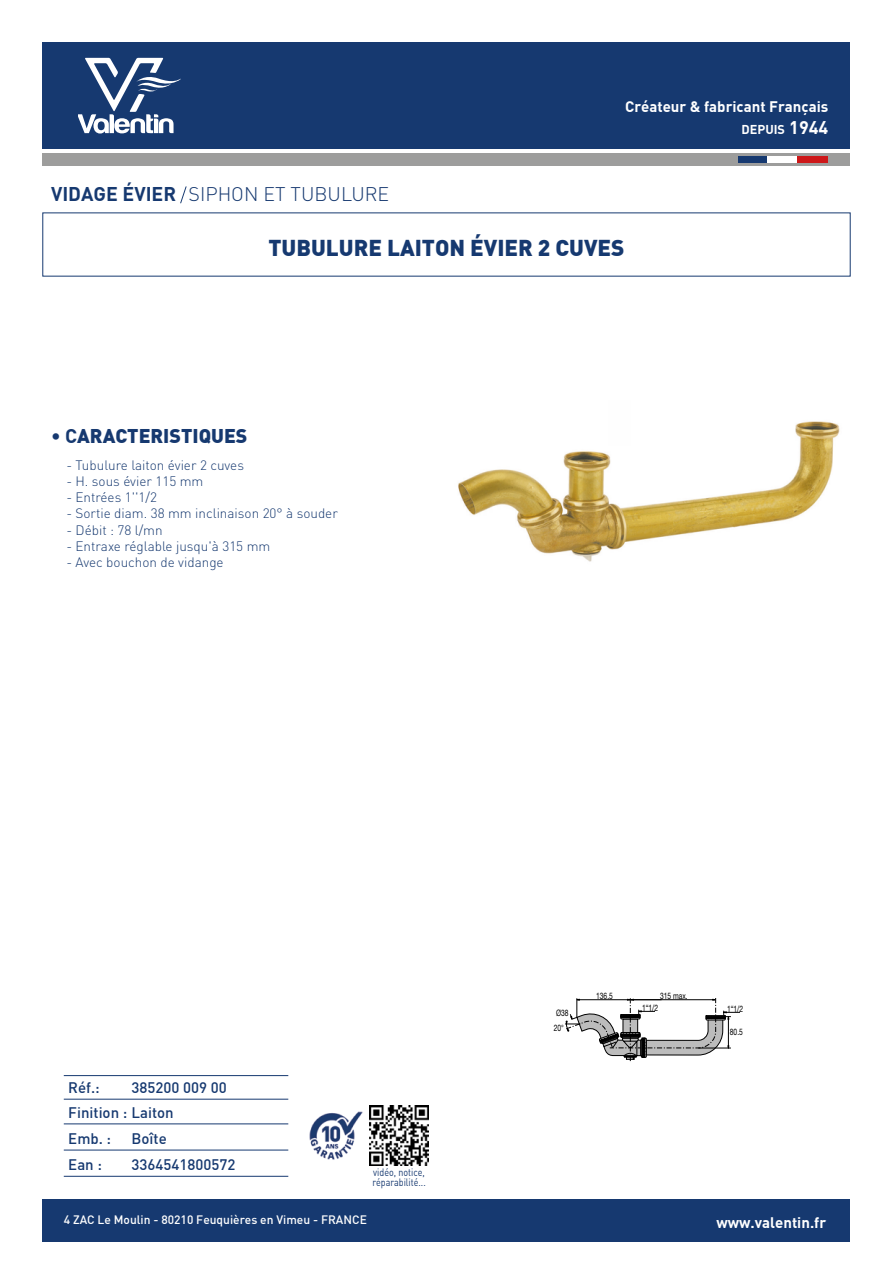
<style>
.page{position:relative;width:893px;height:1263px;background:#fff}
.page>*{position:absolute;margin:0;border:0;box-sizing:border-box;transform-origin:0 0}
.t1{font:22.5px "DIN Black";color:#163970}
.t2{font:300 19.5px "DIN";color:#163970}
.t3{font:19.5px "DINBLACK Black";color:#163970}
.t4{font:15px/26.1px "DINMEDIUM Medium";color:#163970}
.t5{font:15px "DINBOLD Bold";color:#fff}
.t6{font:300 13.5px "DIN";color:#163970}
.t7{font:12.6px "DINBOLD Bold";color:#fff}
.t8{font:12px "DINMEDIUM Medium";color:#fff}
.t9{font:10.5px/9.8px "DINREGULAR";color:#163970;scale:.85 1}
.t10{font:8.85px "Helvetica Neue LT Std";color:#000;scale:.75 1}
.s1{font-family:"DIN Bold";font-weight:400}
.s2{font-size:18px}
.s3{font-family:"DIN Bold"}
</style>
<div class="page">
<div style="left:43px;top:43px;width:807px;height:106px;background:#163970"></div>
<div style="left:43px;top:1199px;width:807px;height:43px;background:#163970"></div>
<svg style="left:79px;top:58px;width:102px;height:76px"></svg>
<div style="left:43px;top:153px;width:807px;height:13px;background:#9d9d9c"></div>
<div style="left:738px;top:156px;width:30px;height:7px;background:#163970"></div>
<div style="left:768px;top:156px;width:30px;height:7px;background:#fff"></div>
<div style="left:798px;top:156px;width:30px;height:7px;background:#cd1719"></div>
<svg style="left:565px;top:998px;width:175px;height:64px"></svg>
<img style="left:309px;top:1111px;width:54px;height:49px">
<img style="left:369px;top:1106px;width:60px;height:59px">
<hr style="left:64px;top:1075px;width:224px;height:1px;background:#163970">
<hr style="left:64px;top:1123px;width:224px;height:1px;background:#163970">
<hr style="left:64px;top:1150px;width:224px;height:1px;background:#163970">
<hr style="left:64px;top:1176px;width:224px;height:1px;background:#163970">
<hr style="left:64px;top:1099px;width:224px;height:1px;background:#163970">
<img style="left:458px;top:421px;width:382px;height:141px">
<svg style="left:180px;top:186px;width:7px;height:17px"></svg>
<h2 class="t2" style="left:51px;top:182px;width:340px"><span class="s1">VIDAGE ÉVIER</span> SIPHON ET TUBULURE</h2>
<p class="t5" style="left:625px;top:97px;width:205px">Créateur &amp; fabricant Français</p>
<p class="t7" style="left:741px;top:121px;width:88px">DEPUIS <span class="s2">1944</span></p>
<h1 class="t1" style="left:268px;top:233px;width:358px">TUBULURE LAITON ÉVIER 2 CUVES</h1>
<h2 class="t3" style="left:51px;top:423px;width:198px"><span class="s3">• C</span>ARACTERISTIQUES</h2>
<p class="t6" style="left:66px;top:457px;width:179px">- Tubulure laiton évier 2 cuves</p>
<p class="t6" style="left:66px;top:473px;width:139px">- H. sous évier 115 mm</p>
<p class="t6" style="left:66px;top:489px;width:92px">- Entrées 1''1/2</p>
<p class="t6" style="left:66px;top:505px;width:273px">- Sortie diam. 38 mm inclinaison 20° à souder</p>
<p class="t6" style="left:66px;top:521px;width:98px">- Débit : 78 l/mn</p>
<p class="t6" style="left:66px;top:538px;width:206px">- Entraxe réglable jusqu'à 315 mm</p>
<p class="t6" style="left:66px;top:554px;width:159px">- Avec bouchon de vidange</p>
<p class="t4" style="left:68px;top:1074px;width:107px;line-height:24.9px">Réf.:<br>Finition : Laiton</p>
<p class="t4" style="left:68px;top:1125px;width:44px">Emb. :<br>Ean :</p>
<p class="t4" style="left:132px;top:1074px;width:97px">385200 009 00</p>
<p class="t4" style="left:132px;top:1125px;width:105px">Boîte<br>3364541800572</p>
<p class="t9" style="left:372px;top:1167px;width:64px">vidéo, notice, réparabilité...</p>
<p class="t10" style="left:556px;top:1007px;width:18px">Ø38</p>
<p class="t10" style="left:554px;top:1022px;width:15px">20°</p>
<p class="t10" style="left:596px;top:990px;width:24px">136.5</p>
<p class="t10" style="left:660px;top:990px;width:38px">315 max.</p>
<p class="t10" style="left:642px;top:1002px;width:23px">1“1/2</p>
<p class="t10" style="left:727px;top:1003px;width:23px">1“1/2</p>
<p class="t10" style="left:730px;top:1026px;width:19px">80.5</p>
<p class="t8" style="left:64px;top:1212px;width:305px">4 ZAC Le Moulin - 80210 Feuquières en Vimeu - FRANCE</p>
<p class="t5" style="left:716px;top:1212px;width:111px">www.valentin.fr</p>
</div>
